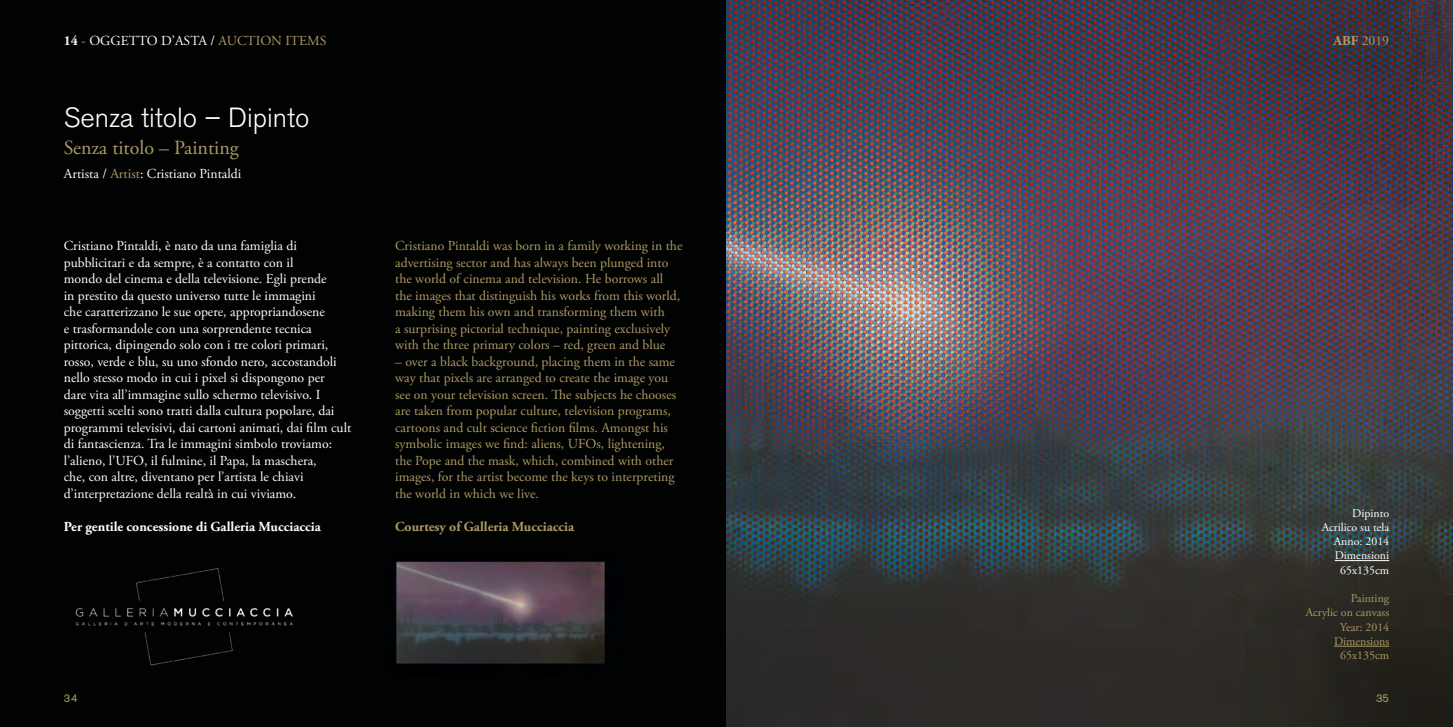
<style>
.page{position:relative;width:1453px;height:727px;background:#fff}
.page>*{position:absolute;margin:0;border:0;box-sizing:border-box;transform-origin:0 0}
.t1{font:300 27.5px "Akzidenz Grotesk BE";color:#fff}
.t2{font:20px "Adobe Garamond Pro";color:#ae9a64}
.t3{font:13.75px/16.5px "Adobe Garamond Pro";color:#fff}
.t4{font:13.75px/16.5px "Adobe Garamond Pro";color:#ae9a64}
.t5{font:700 13.75px "Adobe Garamond Pro";color:#fff}
.t6{font:700 13.75px "Adobe Garamond Pro";color:#ae9a64}
.t7{font:11.88px/14.2px "Adobe Garamond Pro";color:#ae9a64;text-align:right}
.t8{font:11.88px/14.2px "Adobe Garamond Pro";color:#fff;text-align:right}
.t9{font:11.25px "Akzidenz Grotesk BE";color:#ae9a64}
.s1{font-weight:700}
.s2{color:#ae9a64}
</style>
<div class="page">
<img style="left:0;top:0;width:1453px;height:726px">
<hr style="left:1335px;top:560px;width:54px;height:1px;background:#fff">
<hr style="left:1334px;top:645px;width:55px;height:1px;background:#ae9a64">
<img style="left:387px;top:550px;width:234px;height:125px">
<div style="left:64px;top:555px;width:242px;height:122px;background:#010202"></div>
<p class="t3" style="left:64px;top:33px;width:264px"><span class="s1">14</span> <span class="s2">-</span> OGGETTO D’ASTA / <span class="s2">AUCTION ITEMS</span></p>
<h1 class="t1" style="left:64px;top:102px;width:247px">Senza titolo – Dipinto</h1>
<h2 class="t2" style="left:64px;top:136px;width:176px">Senza titolo – Painting</h2>
<p class="t3" style="left:64px;top:166px;width:179px">Artista / <span class="s2">Artist</span>: Cristiano Pintaldi</p>
<p class="t3" style="left:64px;top:238px;width:289px">Cristiano Pintaldi, è nato da una famiglia di pubblicitari e da sempre, è a contatto con il<br>mondo del cinema e della televisione. Egli prende<br>in prestito da questo universo tutte le immagini<br>che caratterizzano le sue opere, appropriandosene<br>e trasformandole con una sorprendente tecnica pittorica, dipingendo solo con i tre colori primari, rosso, verde e blu, su uno sfondo nero, accostandoli nello stesso modo in cui i pixel si dispongono per<br>dare vita all’immagine sullo schermo televisivo. I soggetti scelti sono tratti dalla cultura popolare, dai programmi televisivi, dai cartoni animati, dai film cult di fantascienza. Tra le immagini simbolo troviamo: l’alieno, l’UFO, il fulmine, il Papa, la maschera,<br>che, con altre, diventano per l’artista le chiavi d’interpretazione della realtà in cui viviamo.</p>
<p class="t5" style="left:64px;top:518px;width:259px">Per gentile concessione di Galleria Mucciaccia</p>
<p class="t4" style="left:395px;top:238px;width:289px">Cristiano Pintaldi was born in a family working in the advertising sector and has always been plunged into the world of cinema and television. He borrows all the images that distinguish his works from this world, making them his own and transforming them with<br>a surprising pictorial technique, painting exclusively with the three primary colors – red, green and blue</p>
<p class="t4" style="left:395px;top:353px;width:283px">– over a black background, placing them in the same way that pixels are arranged to create the image you see on your television screen. The subjects he chooses are taken from popular culture, television programs, cartoons and cult science fiction films. Amongst his symbolic images we find: aliens, UFOs, lightening, the Pope and the mask, which, combined with other images, for the artist become the keys to interpreting the world in which we live.</p>
<p class="t6" style="left:395px;top:518px;width:181px">Courtesy of Galleria Mucciaccia</p>
<p class="t4" style="left:1333px;top:33px;width:57px"><span class="s1">ABF</span> 2019</p>
<p class="t8" style="left:1322px;top:506px;width:69px">Dipinto<br>Acrilico su tela<br>Anno: 2014<br>Dimensioni<br>65x135cm</p>
<p class="t7" style="left:1306px;top:591px;width:85px">Painting<br>Acrylic on canvass<br>Year: 2014<br>Dimensions<br>65x135cm</p>
<p class="t9" style="left:64px;top:690px;width:15px">34</p>
<p class="t9" style="left:1376px;top:690px;width:15px">35</p>
</div>
